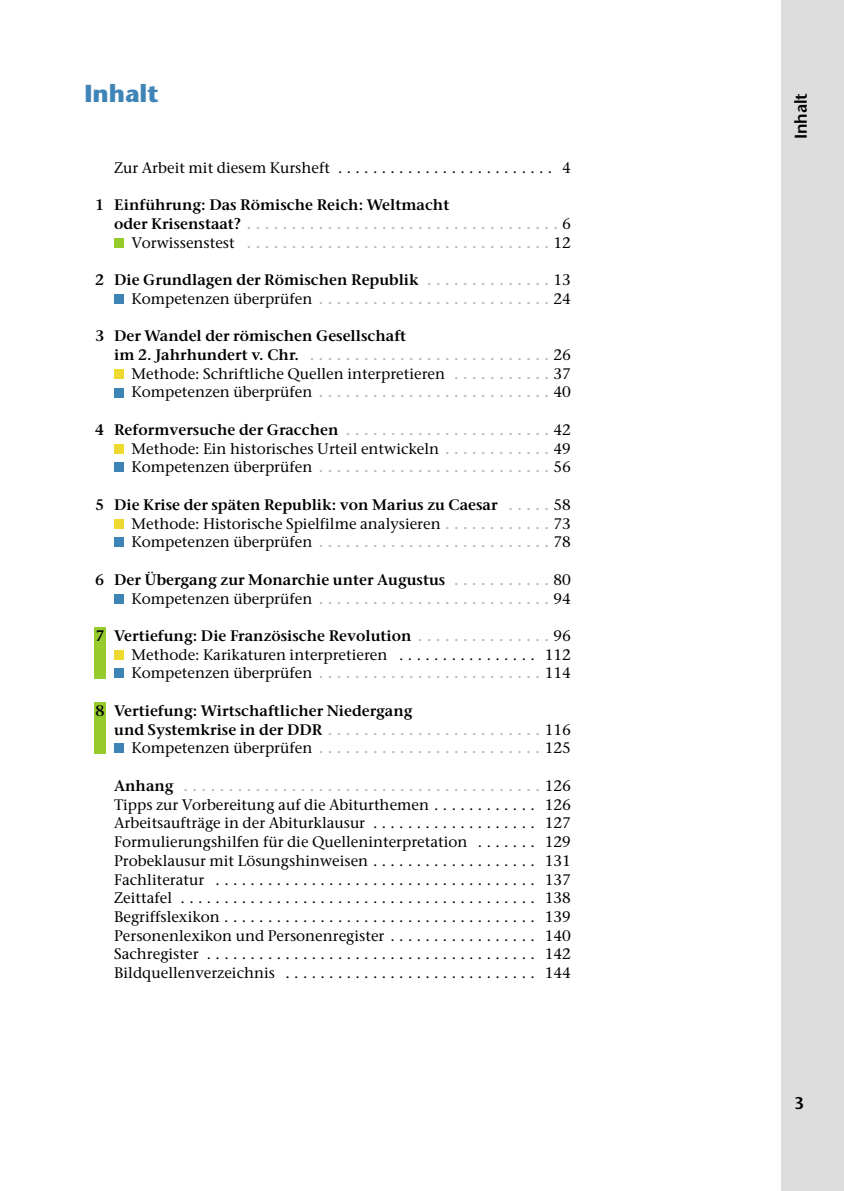
<style>
.page{position:relative;width:844px;height:1191px;background:#fff}
.page>*{position:absolute;margin:0;border:0;box-sizing:border-box;transform-origin:0 0}
._01_1_Überschrift_1{font:700 24.5px "Stone Sans Std";color:#3f84b6}
._79_lebender_Kolumne{font:600 16.97px "Stone Sans Std";color:#000}
._78_Pagina{font:600 16.97px "Stone Sans Std";color:#000}
._64_IHV_3_normal{font:500 15.22px "Stone Serif Std";color:#000}
._62_IHV_1_normal{font:600 15.22px/18.7px "Stone Serif Std";color:#000}
._64_IHV_3_normal-2{font:600 15.22px "Stone Serif Std";color:#b7b7b7}
._62_IHV_1_normal-2{font:600 15.22px "Stone Serif Std";color:#b7b7b7}
.s1{color:#b7b7b7}
.s2{font-weight:500}
.s3{font-weight:500;color:#000}
.s4{font-weight:600;color:#b7b7b7}
.s5{color:#000}
</style>
<div class="page">
<div style="left:781px;top:0;width:62px;height:1191px;background:#ddddde"></div>
<div style="left:114px;top:238px;width:10px;height:10px;background:#95cb2a"></div>
<div style="left:114px;top:294px;width:10px;height:10px;background:#3f84b6"></div>
<div style="left:114px;top:369px;width:10px;height:10px;background:#eed930"></div>
<div style="left:114px;top:387px;width:10px;height:10px;background:#3f84b6"></div>
<div style="left:114px;top:444px;width:10px;height:10px;background:#eed930"></div>
<div style="left:114px;top:462px;width:10px;height:10px;background:#3f84b6"></div>
<div style="left:114px;top:518px;width:10px;height:10px;background:#eed930"></div>
<div style="left:114px;top:537px;width:10px;height:10px;background:#3f84b6"></div>
<div style="left:114px;top:593px;width:10px;height:10px;background:#3f84b6"></div>
<div style="left:114px;top:650px;width:10px;height:9px;background:#eed930"></div>
<div style="left:114px;top:668px;width:10px;height:10px;background:#3f84b6"></div>
<div style="left:114px;top:743px;width:10px;height:10px;background:#3f84b6"></div>
<div style="left:94px;top:627px;width:12px;height:51px;background:#95cb2a"></div>
<div style="left:94px;top:702px;width:12px;height:51px;background:#95cb2a"></div>
<p class="_01_1_Überschrift_1" style="left:84px;top:79px;width:76px">Inhalt</p>
<p class="_64_IHV_3_normal" style="left:114px;top:158px;width:458px">Zur Arbeit mit diesem Kursheft . . . . . . . . . . . . . . . . . . . . . . . . . 4</p>
<p class="_62_IHV_1_normal" style="left:114px;top:195px;width:458px;text-indent:-19px">1 Einführung: Das Römische Reich: Weltmacht<br>oder Krisenstaat? <span class="s1">. . . . . . . . . . . . . . . . . . . . . . . . . . . . . . . . . .</span> <span class="s2">6</span></p>
<p class="_64_IHV_3_normal-2" style="left:131px;top:233px;width:441px"><span class="s3">Vorwissenstest</span> . . . . . . . . . . . . . . . . . . . . . . . . . . . . . . . . . <span class="s3">12</span></p>
<p class="_62_IHV_1_normal" style="left:95px;top:270px;width:477px">2 Die Grundlagen der Römischen Republik <span class="s1">. . . . . . . . . . . . .</span> <span class="s2">13</span></p>
<p class="_64_IHV_3_normal-2" style="left:131px;top:289px;width:441px"><span class="s3">Kompetenzen überprüfen</span> . . . . . . . . . . . . . . . . . . . . . . . . . <span class="s3">24</span></p>
<p class="_62_IHV_1_normal" style="left:114px;top:327px;width:458px;text-indent:-19px">3 Der Wandel der römischen Gesellschaft<br>im 2. Jahrhundert v. Chr. <span class="s1">. . . . . . . . . . . . . . . . . . . . . . . . . .</span> <span class="s2">26</span></p>
<p class="_64_IHV_3_normal" style="left:131px;top:364px;width:441px">Methode: Schriftliche Quellen interpretieren <span class="s4">. . . . . . . . . .</span> 37</p>
<p class="_64_IHV_3_normal-2" style="left:131px;top:383px;width:441px"><span class="s3">Kompetenzen überprüfen</span> . . . . . . . . . . . . . . . . . . . . . . . . . <span class="s3">40</span></p>
<p class="_62_IHV_1_normal" style="left:95px;top:420px;width:477px">4 Reformversuche der Gracchen <span class="s1">. . . . . . . . . . . . . . . . . . . . . .</span> <span class="s2">42</span></p>
<p class="_64_IHV_3_normal" style="left:131px;top:439px;width:441px">Methode: Ein historisches Urteil entwickeln <span class="s4">. . . . . . . . . . .</span> 49</p>
<p class="_64_IHV_3_normal-2" style="left:131px;top:458px;width:441px"><span class="s3">Kompetenzen überprüfen</span> . . . . . . . . . . . . . . . . . . . . . . . . . <span class="s3">56</span></p>
<p class="_62_IHV_1_normal" style="left:95px;top:495px;width:477px">5 Die Krise der späten Republik: von Marius zu Caesar <span class="s1">. . . .</span> <span class="s2">58</span></p>
<p class="_64_IHV_3_normal" style="left:131px;top:514px;width:441px">Methode: Historische Spielfilme analysieren <span class="s4">. . . . . . . . . . .</span> 73</p>
<p class="_64_IHV_3_normal-2" style="left:131px;top:533px;width:441px"><span class="s3">Kompetenzen überprüfen</span> . . . . . . . . . . . . . . . . . . . . . . . . . <span class="s3">78</span></p>
<p class="_62_IHV_1_normal" style="left:95px;top:570px;width:477px">6 Der Übergang zur Monarchie unter Augustus <span class="s1">. . . . . . . . . .</span> <span class="s2">80</span></p>
<p class="_64_IHV_3_normal-2" style="left:131px;top:589px;width:441px"><span class="s3">Kompetenzen überprüfen</span> . . . . . . . . . . . . . . . . . . . . . . . . . <span class="s3">94</span></p>
<p class="_62_IHV_1_normal" style="left:114px;top:626px;width:458px">Vertiefung: Die Französische Revolution <span class="s1">. . . . . . . . . . . . . .</span> <span class="s2">96</span></p>
<p class="_64_IHV_3_normal" style="left:131px;top:645px;width:257px">Methode: Karikaturen interpretieren</p>
<p class="_64_IHV_3_normal" style="left:544px;top:645px;width:28px">112</p>
<p class="_64_IHV_3_normal" style="left:131px;top:664px;width:441px">Kompetenzen überprüfen <span class="s4">. . . . . . . . . . . . . . . . . . . . . . . .</span> 114</p>
<p class="_62_IHV_1_normal" style="left:114px;top:701px;width:458px">Vertiefung: Wirtschaftlicher Niedergang<br>und Systemkrise in der DDR <span class="s1">. . . . . . . . . . . . . . . . . . . . . . .</span> <span class="s2">116</span></p>
<p class="_64_IHV_3_normal" style="left:131px;top:739px;width:441px">Kompetenzen überprüfen <span class="s4">. . . . . . . . . . . . . . . . . . . . . . . .</span> 125</p>
<p class="_62_IHV_1_normal-2" style="left:114px;top:776px;width:458px"><span class="s5">Anhang</span> . . . . . . . . . . . . . . . . . . . . . . . . . . . . . . . . . . . . . . . <span class="s3">126</span></p>
<p class="_64_IHV_3_normal" style="left:114px;top:795px;width:458px">Tipps zur Vorbereitung auf die Abiturthemen . . . . . . . . . . . . 126</p>
<p class="_64_IHV_3_normal" style="left:114px;top:814px;width:458px">Arbeitsaufträge in der Abiturklausur . . . . . . . . . . . . . . . . . . . 127</p>
<p class="_64_IHV_3_normal" style="left:114px;top:832px;width:458px">Formulierungshilfen für die Quelleninterpretation . . . . . . . 129</p>
<p class="_64_IHV_3_normal" style="left:114px;top:851px;width:458px">Probeklausur mit Lösungshinweisen . . . . . . . . . . . . . . . . . . . 131</p>
<p class="_64_IHV_3_normal" style="left:114px;top:870px;width:458px">Fachliteratur . . . . . . . . . . . . . . . . . . . . . . . . . . . . . . . . . . . . . 137</p>
<p class="_64_IHV_3_normal" style="left:114px;top:889px;width:458px">Zeittafel . . . . . . . . . . . . . . . . . . . . . . . . . . . . . . . . . . . . . . . . . 138</p>
<p class="_64_IHV_3_normal" style="left:114px;top:907px;width:458px">Begriffslexikon . . . . . . . . . . . . . . . . . . . . . . . . . . . . . . . . . . . . 139</p>
<p class="_64_IHV_3_normal" style="left:114px;top:926px;width:458px">Personenlexikon und Personenregister . . . . . . . . . . . . . . . . . 140</p>
<p class="_64_IHV_3_normal" style="left:114px;top:945px;width:458px">Sachregister . . . . . . . . . . . . . . . . . . . . . . . . . . . . . . . . . . . . . . 142</p>
<p class="_64_IHV_3_normal" style="left:114px;top:963px;width:458px">Bildquellenverzeichnis . . . . . . . . . . . . . . . . . . . . . . . . . . . . . 144</p>
<p class="_62_IHV_1_normal" style="left:95px;top:626px;width:11px">7</p>
<p class="_62_IHV_1_normal" style="left:95px;top:701px;width:11px">8</p>
<p class="_79_lebender_Kolumne" style="left:790px;top:139px;width:48px;rotate:-90deg">Inhalt</p>
<p class="_78_Pagina" style="left:794px;top:1093px;width:11px">3</p>
</div>
